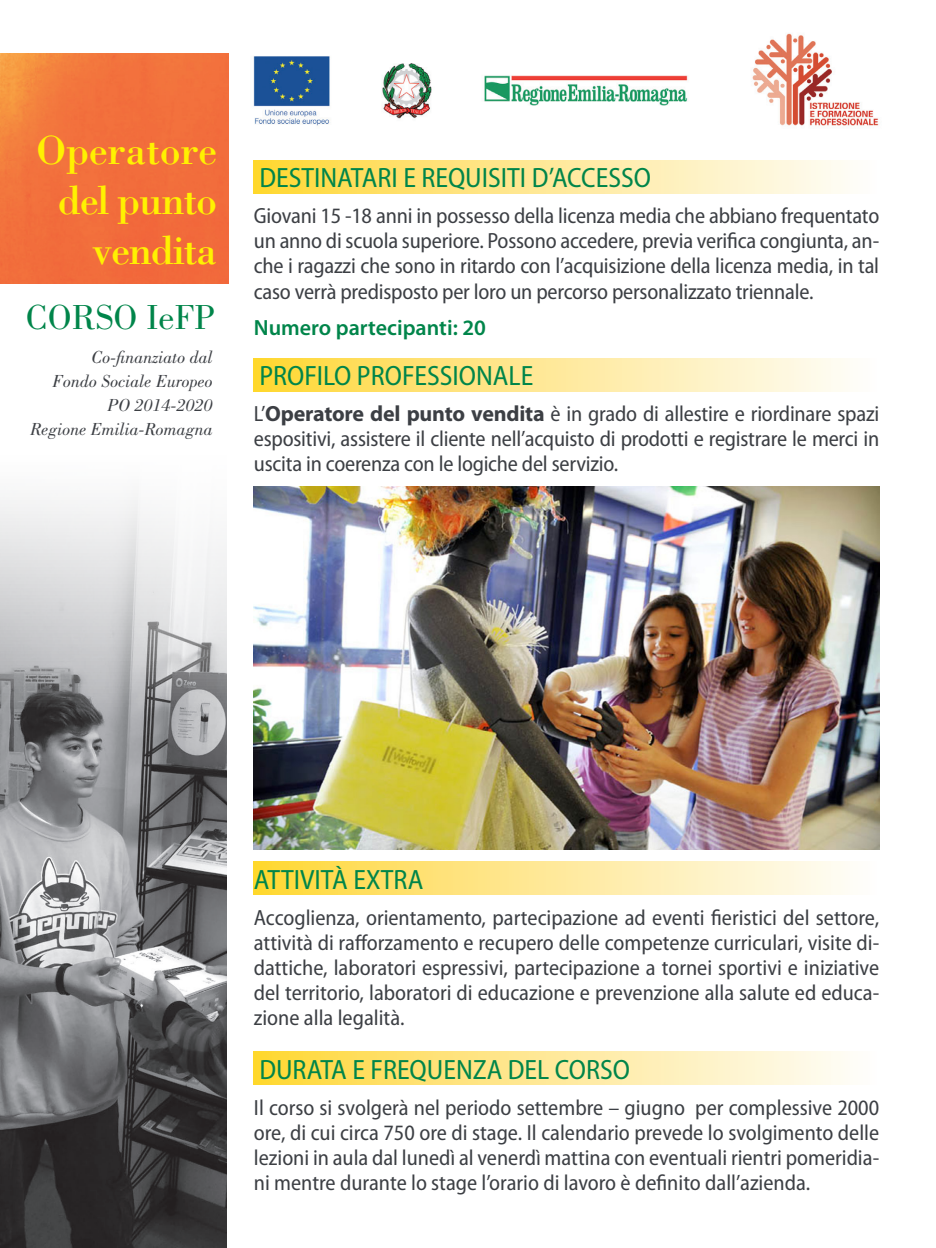
<style>
.page{position:relative;width:936px;height:1248px;background:#fff}
.page>*{position:absolute;margin:0;border:0;box-sizing:border-box;transform-origin:0 0}
.t1{font:42px "Bodoni Std";letter-spacing:-.03em;color:#fff101}
.t2{font:42px "Bodoni Std";letter-spacing:-.01em;color:#fff101}
.t3{font:35.8px "Bodoni Std";color:#00854a}
.t4{font:semi-condensed 28px "Myriad Pro";color:#00854a}
.t5{font:semi-condensed 22px/25px "Myriad Pro";letter-spacing:-.01em;color:#3c3f44;text-align:justify}
.t6{font:600 22px "Myriad Pro";color:#00854a}
.t7{font:italic 18px "Bodoni Std";color:#3c3f44}
.s1{font-weight:700;font-stretch:normal}
</style>
<div class="page">
<img style="left:228px;top:33px;width:651px;height:102px">
<img style="left:0;top:53px;width:228px;height:230px">
<div style="left:254px;top:160px;width:625px;height:33px;background:linear-gradient(to right,#ffd738,#fefeff)"></div>
<div style="left:254px;top:359px;width:625px;height:33px;background:linear-gradient(to right,#ffd738,#fefeff)"></div>
<div style="left:254px;top:861px;width:625px;height:33px;background:linear-gradient(to right,#ffd738,#fefeff)"></div>
<div style="left:254px;top:1051px;width:625px;height:33px;background:linear-gradient(to right,#ffd738,#fefeff)"></div>
<img style="left:254px;top:487px;width:625px;height:362px">
<img style="left:0;top:494px;width:227px;height:753px">
<p class="t2" style="left:36px;top:124px;width:182px">Operatore</p>
<p class="t1" style="left:58px;top:174px;width:161px">del punto</p>
<p class="t1" style="left:92px;top:224px;width:127px">vendita</p>
<p class="t3" style="left:26px;top:297px;width:190px">CORSO IeFP</p>
<p class="t7" style="left:91px;top:347px;width:123px">Co-finanziato dal</p>
<p class="t7" style="left:52px;top:371px;width:162px">Fondo Sociale Europeo</p>
<p class="t7" style="left:107px;top:395px;width:107px">PO 2014-2020</p>
<p class="t7" style="left:30px;top:419px;width:184px">Regione Emilia-Romagna</p>
<p class="t4" style="left:259px;top:162px;width:393px">DESTINATARI E REQUISITI D’ACCESSO</p>
<p class="t5" style="left:254px;top:204px;width:627px">Giovani 15 -18 anni in possesso della licenza media che abbiano frequentato un anno di scuola superiore. Possono accedere, previa verifica congiunta, an&shy;che i ragazzi che sono in ritardo con l’acquisizione della licenza media, in tal caso verrà predisposto per loro un percorso personalizzato triennale.</p>
<p class="t6" style="left:254px;top:315px;width:234px">Numero partecipanti: 20</p>
<p class="t4" style="left:259px;top:360px;width:275px">PROFILO PROFESSIONALE</p>
<p class="t5" style="left:254px;top:402px;width:627px">L’<span class="s1">Operatore del punto vendita</span> è in grado di allestire e riordinare spazi espositivi, assistere il cliente nell’acquisto di prodotti e registrare le merci in uscita in coerenza con le logiche del servizio.</p>
<p class="t4" style="left:254px;top:864px;width:171px">ATTIVITÀ EXTRA</p>
<p class="t5" style="left:254px;top:905px;width:627px">Accoglienza, orientamento, partecipazione ad eventi fieristici del settore, attività di rafforzamento e recupero delle competenze curriculari, visite di&shy;dattiche, laboratori espressivi, partecipazione a tornei sportivi e iniziative del territorio, laboratori di educazione e prevenzione alla salute ed educa&shy;zione alla legalità.</p>
<p class="t4" style="left:259px;top:1054px;width:372px">DURATA E FREQUENZA DEL CORSO</p>
<p class="t5" style="left:254px;top:1095px;width:627px">Il corso si svolgerà nel periodo settembre – giugno per complessive 2000 ore, di cui circa 750 ore di stage. Il calendario prevede lo svolgimento delle lezioni in aula dal lunedì al venerdì mattina con eventuali rientri pomeridia&shy;ni mentre durante lo stage l’orario di lavoro è definito dall’azienda.</p>
</div>
